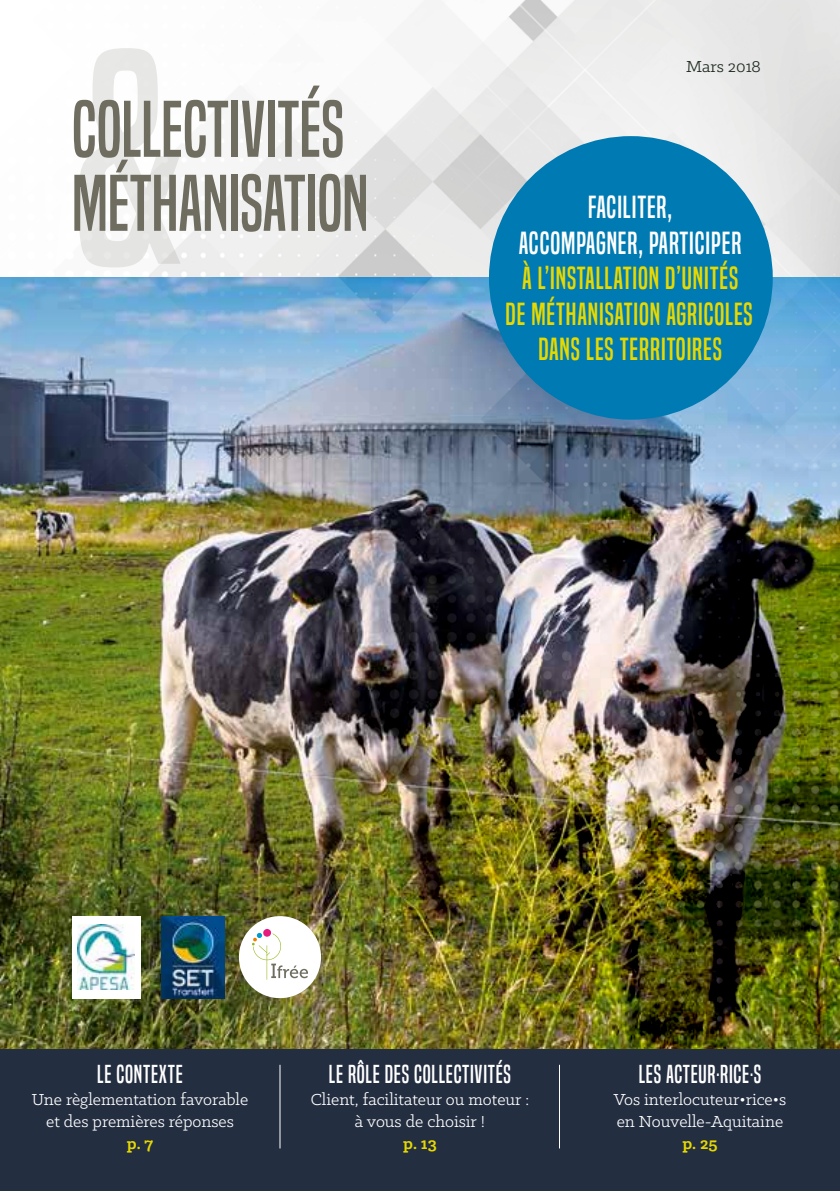
<style>
.page{position:relative;width:840px;height:1191px;background:#fff}
.page>*{position:absolute;margin:0;border:0;box-sizing:border-box;transform-origin:0 0}
.t1{font:280px "Built Titling Rg";color:#6f6d60}
.t2{font:74px/74px "Built Titling Rg";color:#6f6d60}
.t3{font:29.6px/35.4px "Built Titling Rg";letter-spacing:.03em;color:#e7d900;text-align:center}
.t4{font:29.6px/35.4px "Built Titling Rg";letter-spacing:.03em;color:#fff;text-align:center}
.t5{font:24px "Built Titling Rg";letter-spacing:.03em;color:#fff}
.t6{font:18px/22px "Klinic Slab";color:#fff;text-align:center}
.t7{font:700 18px "Klinic Slab";color:#e7d900}
.t8{font:18px "Klinic Slab";color:#1c281d}
</style>
<div class="page">
<img style="left:0;top:0;width:839px;height:1049px">
<div style="left:0;top:1049px;width:839px;height:142px;background:#242e41"></div>
<hr style="left:558px;top:1064px;width:1px;height:84px;background:#fff">
<hr style="left:279px;top:1064px;width:1px;height:84px;background:#fff">
<div style="left:72px;top:916px;width:68px;height:82px;background:#fff"></div>
<img style="left:78px;top:924px;width:56px;height:65px">
<img style="left:162px;top:916px;width:62px;height:82px">
<div style="left:239px;top:916px;width:82px;height:82px;background:#fff;border-radius:50%"></div>
<svg style="left:252px;top:929px;width:56px;height:50px"></svg>
<div style="left:488px;top:136px;width:284px;height:284px;background:#007ab2;border-radius:50%"></div>
<h1 class="t1" style="left:72px;top:-6px;width:112px">&amp;</h1>
<h2 class="t2" style="left:72px;top:93px;width:297px">COLLECTIVITÉS<br>MÉTHANISATION</h2>
<p class="t8" style="left:685px;top:55px;width:76px">Mars 2018</p>
<h3 class="t4" style="left:518px;top:190px;width:224px">FACILITER,<br>ACCOMPAGNER, PARTICIPER</h3>
<h3 class="t3" style="left:505px;top:261px;width:248px">À L’INSTALLATION D’UNITÉS<br>DE MÉTHANISATION AGRICOLES<br>DANS LES TERRITOIRES</h3>
<h3 class="t5" style="left:97px;top:1060px;width:87px">LE CONTEXTE</h3>
<p class="t6" style="left:32px;top:1088px;width:218px">Une règlementation favorable et des premières réponses</p>
<p class="t7" style="left:127px;top:1131px;width:28px">p. 7</p>
<h3 class="t5" style="left:329px;top:1060px;width:183px">LE RÔLE DES COLLECTIVITÉS</h3>
<p class="t6" style="left:311px;top:1088px;width:220px">Client, facilitateur ou moteur : à vous de choisir !</p>
<p class="t7" style="left:403px;top:1131px;width:35px">p. 13</p>
<h3 class="t5" style="left:638px;top:1060px;width:124px">LES ACTEUR<sup>.</sup>RICE<sup>.</sup>S</h3>
<p class="t6" style="left:613px;top:1088px;width:174px;text-align:left">Vos interlocuteur•rice•s en Nouvelle-Aquitaine</p>
<p class="t7" style="left:682px;top:1131px;width:37px">p. 25</p>
</div>
